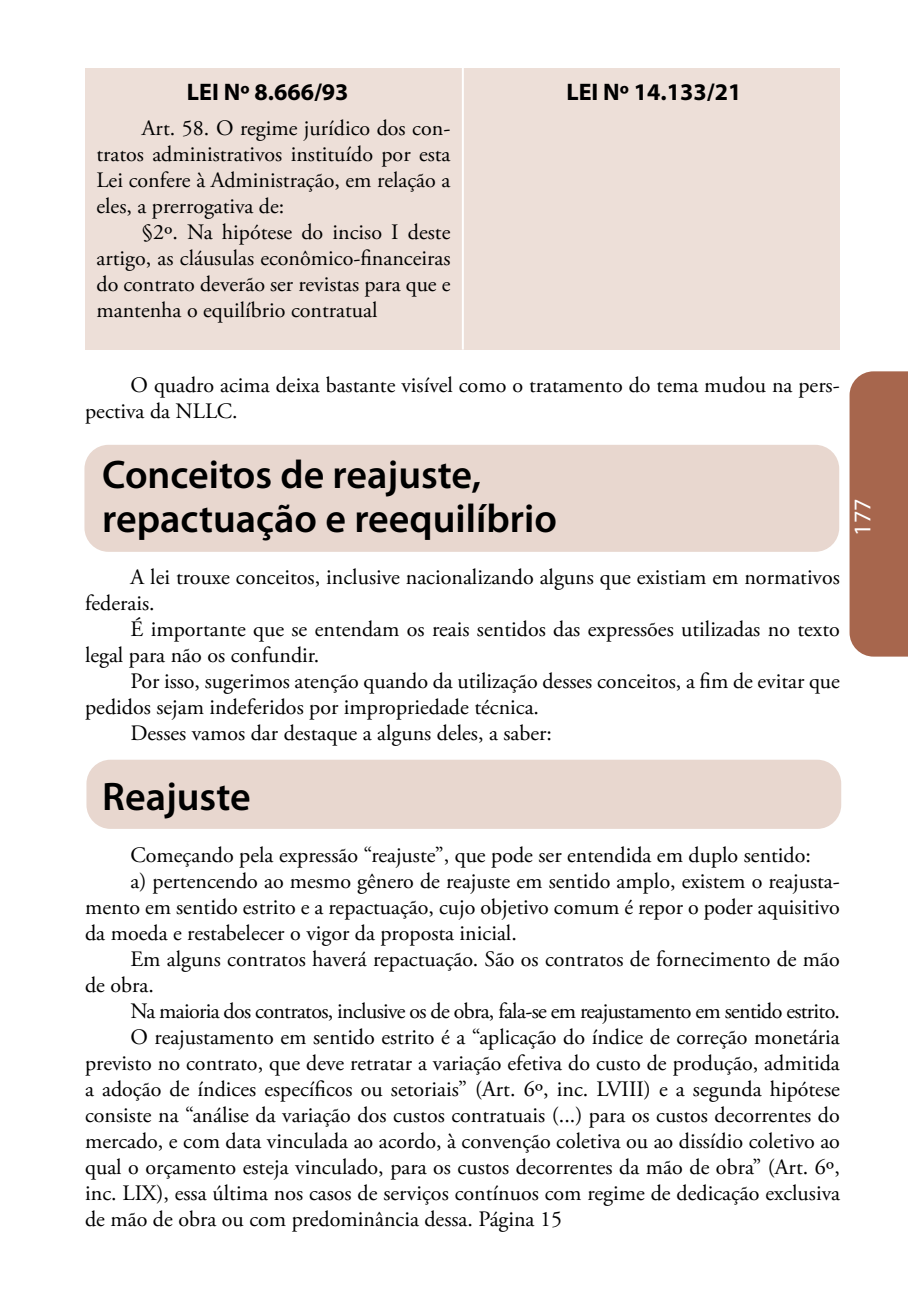
<style>
.page{position:relative;width:908px;height:1304px;background:#fff}
.page>*{position:absolute;margin:0;border:0;box-sizing:border-box;transform-origin:0 0}
.t1{font:600 40px/44px "Myriad Pro";color:#000}
.t2{font:700 24px "Myriad Pro";color:#000}
.t3{font:24px "Myriad Pro";color:#fff}
.t4{font:22px/26px "Adobe Garamond Pro";color:#000}
.t5{font:22px "Adobe Garamond Pro";letter-spacing:-.03em;color:#000}
</style>
<div class="page">
<div style="left:849px;top:371px;width:58px;height:286px;background:#a7664d"></div>
<div style="left:86px;top:760px;width:754px;height:69px;background:#e8d7cf;border-radius:24px"></div>
<div style="left:84px;top:445px;width:754px;height:107px;background:#e8d7cf;border-radius:24px"></div>
<div style="left:85px;top:68px;width:754px;height:282px;background:#eddfd8"></div>
<hr style="left:461px;top:68px;width:2px;height:282px;background:#fff">
<p class="t2" style="left:187px;top:76px;width:163px">LEI Nº 8.666/93</p>
<p class="t2" style="left:566px;top:76px;width:176px">LEI Nº 14.133/21</p>
<p class="t4" style="left:96px;top:116px;width:355px;text-align:justify;text-indent:45px">Art. 58. O regime jurídico dos con&shy;tratos administrativos instituído por esta Lei confere à Administração, em relação a eles, a prerrogativa de:</p>
<p class="t4" style="left:96px;top:220px;width:355px;text-align:justify;text-indent:45px">§2º. Na hipótese do inciso I deste artigo, as cláusulas econômico-financeiras do contrato deverão ser revistas para que e mantenha o equilíbrio contratual</p>
<p class="t4" style="left:85px;top:372px;width:755px;text-indent:45px">O quadro acima deixa bastante visível como o tratamento do tema mudou na pers&shy;pectiva da NLLC.</p>
<h1 class="t1" style="left:102px;top:451px;width:456px">Conceitos de reajuste, repactuação e reequilíbrio</h1>
<p class="t4" style="left:85px;top:564px;width:755px;text-indent:45px">A lei trouxe conceitos, inclusive nacionalizando alguns que existiam em normativos federais.</p>
<p class="t4" style="left:85px;top:616px;width:756px;text-indent:45px">É importante que se entendam os reais sentidos das expressões utilizadas no texto legal para não os confundir.</p>
<p class="t4" style="left:130px;top:668px;width:710px">Por isso, sugerimos atenção quando da utilização desses conceitos, a fim de evitar que</p>
<p class="t4" style="left:85px;top:694px;width:455px">pedidos sejam indeferidos por impropriedade técnica.</p>
<p class="t4" style="left:130px;top:720px;width:423px">Desses vamos dar destaque a alguns deles, a saber:</p>
<h1 class="t1" style="left:102px;top:773px;width:150px">Reajuste</h1>
<p class="t4" style="left:130px;top:842px;width:681px">Começando pela expressão “reajuste”, que pode ser entendida em duplo sentido:</p>
<p class="t4" style="left:130px;top:868px;width:710px">a) pertencendo ao mesmo gênero de reajuste em sentido amplo, existem o reajusta-</p>
<p class="t4" style="left:85px;top:894px;width:756px">mento em sentido estrito e a repactuação, cujo objetivo comum é repor o poder aquisitivo</p>
<p class="t4" style="left:85px;top:920px;width:433px">da moeda e restabelecer o vigor da proposta inicial.</p>
<p class="t4" style="left:130px;top:946px;width:710px">Em alguns contratos haverá repactuação. São os contratos de fornecimento de mão</p>
<p class="t4" style="left:85px;top:972px;width:70px">de obra.</p>
<p class="t5" style="left:130px;top:997px;width:710px">Na maioria dos contratos, inclusive os de obra, fala-se em reajustamento em sentido estrito.</p>
<p class="t4" style="left:130px;top:1024px;width:710px">O reajustamento em sentido estrito é a “aplicação do índice de correção monetária</p>
<p class="t4" style="left:85px;top:1050px;width:756px">previsto no contrato, que deve retratar a variação efetiva do custo de produção, admitida</p>
<p class="t4" style="left:85px;top:1076px;width:756px">a adoção de índices específicos ou setoriais” (Art. 6º, inc. LVIII) e a segunda hipótese</p>
<p class="t4" style="left:85px;top:1102px;width:755px">consiste na “análise da variação dos custos contratuais (...) para os custos decorrentes do</p>
<p class="t4" style="left:85px;top:1128px;width:756px">mercado, e com data vinculada ao acordo, à convenção coletiva ou ao dissídio coletivo ao</p>
<p class="t4" style="left:85px;top:1154px;width:756px">qual o orçamento esteja vinculado, para os custos decorrentes da mão de obra” (Art. 6º,</p>
<p class="t4" style="left:85px;top:1181px;width:756px">inc. LIX), essa última nos casos de serviços contínuos com regime de dedicação exclusiva</p>
<p class="t4" style="left:85px;top:1207px;width:478px">de mão de obra ou com predominância dessa. Página 15</p>
<p class="t3" style="left:847px;top:536px;width:38px;rotate:-90deg">177</p>
</div>
